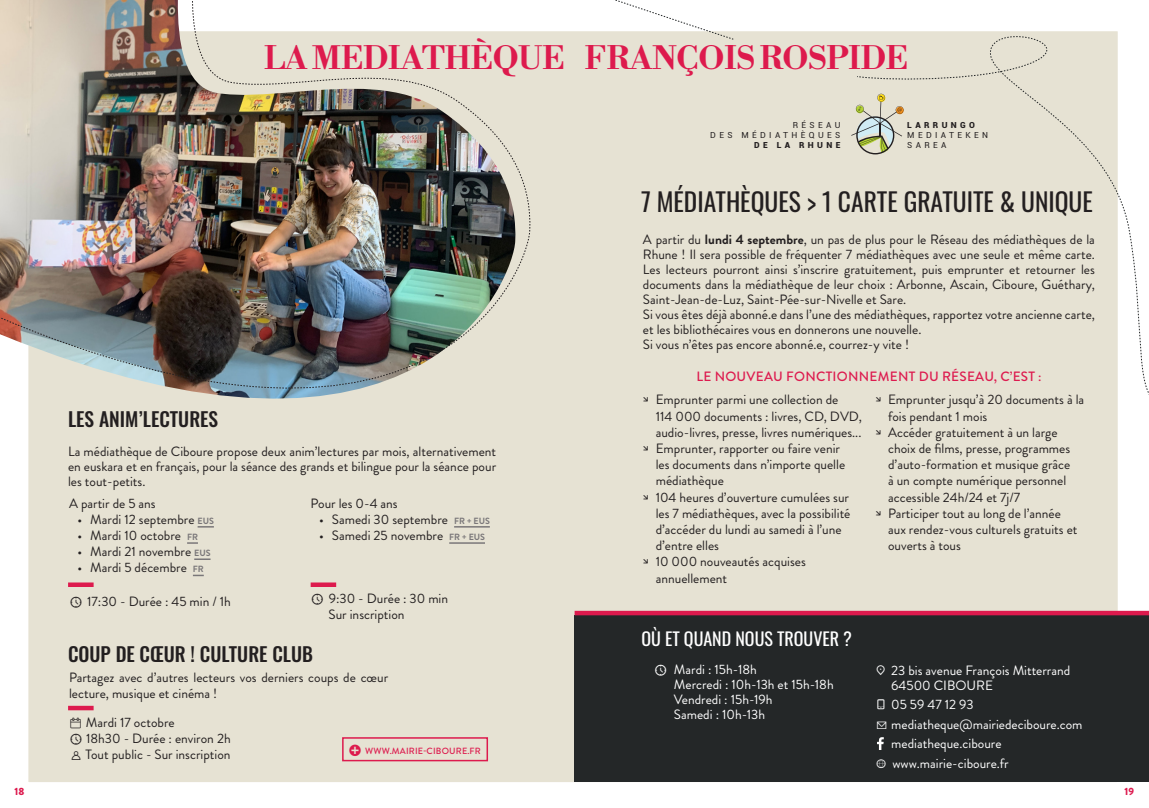
<style>
.page{position:relative;width:1149px;height:808px;background:#fff}
.page>*{position:absolute;margin:0;border:0;box-sizing:border-box;transform-origin:0 0}
.titres_festivals{font:31.5px "Libre Bodoni";color:#dd1a4d}
.titres_principaux{font:25.5px "Oswald";color:#231f20}
.titres_festivals-2{font:500 19.5px "Oswald";color:#231f20}
.titres_ateliers_médiathèque{font:18px "Oswald";color:#fff}
.paragraphes{font:13.5px/16.2px "Brandon Grotesque";color:#231f20}
.paragraphes-2{font:13.5px/15px "Brandon Grotesque";color:#fff}
.descriptif_spectacle{font:500 13.5px "Brandon Grotesque";letter-spacing:.02em;color:#dd1b4f}
.t1{font:900 10.5px "Brandon Grotesque";color:#dd1b4f}
.bouton_resa___site_internet{font:500 9px "Brandon Grotesque";letter-spacing:.02em;color:#dd1a4d}
.t2{font:8.4px/10.1px "Roboto";letter-spacing:.4em;color:#231f20;text-align:right}
.s1{font-weight:900}
.s2{font-weight:700}
.s3{font-weight:700;font-size:9px;color:#7a7779}
.s4{font-family:"Aquawax Pro Pictograms"}
.s5{font-family:"Aquawax Pro Pictograms";font-size:10.5px}
.s6{font-family:"Aquawax Pro Pictograms";font-size:12px}
</style>
<div class="page">
<div style="left:28px;top:31px;width:1120px;height:751px;background:#e6e2d3"></div>
<div style="left:574px;top:615px;width:574px;height:167px;background:#242728"></div>
<img style="left:877px;top:737px;width:7px;height:13px">
<hr style="left:574px;top:611px;width:574px;height:4px;background:#dd1a4d">
<svg style="left:197px;top:526px;width:17px;height:2px"></svg>
<svg style="left:187px;top:542px;width:11px;height:2px"></svg>
<svg style="left:194px;top:558px;width:16px;height:2px"></svg>
<div style="left:342px;top:737px;width:146px;height:24px;border:2px solid #dd1a4d"></div>
<img style="left:0;top:302px;width:530px;height:211px">
<img style="left:0;top:0;width:530px;height:302px">
<hr style="left:454px;top:526px;width:35px;height:2px;background:#7a7779">
<hr style="left:449px;top:542px;width:36px;height:2px;background:#7a7779">
<div style="left:68px;top:582px;width:26px;height:5px;background:#dd1a4d"></div>
<hr style="left:68px;top:706px;width:26px;height:4px;background:#dd1a4d">
<div style="left:310px;top:582px;width:26px;height:5px;background:#dd1a4d"></div>
<img style="left:174px;top:0;width:560px;height:230px">
<svg style="left:851px;top:31px;width:297px;height:376px;background:#e7e3d6"></svg>
<svg style="left:855px;top:52px;width:293px;height:355px;background:#e7e4d6"></svg>
<svg style="left:71px;top:596px;width:10px;height:11px"></svg>
<svg style="left:71px;top:717px;width:10px;height:27px"></svg>
<svg style="left:72px;top:751px;width:9px;height:9px"></svg>
<svg style="left:349px;top:744px;width:12px;height:12px"></svg>
<svg style="left:312px;top:594px;width:11px;height:11px"></svg>
<p class="titres_festivals" style="left:264px;top:33px;width:645px">LA MEDIATHÈQUE FRANÇOIS ROSPIDE</p>
<p class="t2" style="left:710px;top:120px;width:132px">RÉSEAU<br>DES MÉDIATHÈQUES<br><span class="s1">DE LA RHUNE</span></p>
<p class="t2" style="left:907px;top:120px;width:82px;text-align:left"><span class="s1">LARRUNGO<br></span>MEDIATEKEN<br>SAREA</p>
<p class="titres_principaux" style="left:640px;top:179px;width:453px">7 MÉDIATHÈQUES &gt; 1 CARTE GRATUITE &amp; UNIQUE</p>
<p class="paragraphes" style="left:642px;top:232px;width:453px;line-height:15px;text-align:justify">A partir du <span class="s2">lundi 4 septembre</span>, un pas de plus pour le Réseau des médiathèques de la Rhune ! Il sera possible de fréquenter 7 médiathèques avec une seule et même carte.<br>Les lecteurs pourront ainsi s’inscrire gratuitement, puis emprunter et retourner les documents dans la médiathèque de leur choix : Arbonne, Ascain, Ciboure, Guéthary, Saint-Jean-de-Luz, Saint-Pée-sur-Nivelle et Sare.</p>
<p class="paragraphes" style="left:642px;top:307px;width:453px;line-height:15px">Si vous êtes déjà abonné.e dans l’une des médiathèques, rapportez votre ancienne carte, et les bibliothécaires vous en donnerons une nouvelle.</p>
<p class="paragraphes" style="left:642px;top:336px;width:267px">Si vous n’êtes pas encore abonné.e, courrez-y vite !</p>
<p class="titres_festivals-2" style="left:68px;top:401px;width:152px">LES ANIM’LECTURES</p>
<p class="paragraphes" style="left:68px;top:444px;width:429px;line-height:15px;text-align:justify">La médiathèque de Ciboure propose deux anim’lectures par mois, alternativement en euskara et en français, pour la séance des grands et bilingue pour la séance pour les tout-petits.</p>
<p class="paragraphes" style="left:69px;top:495px;width:88px">A partir de 5 ans</p>
<p class="paragraphes" style="left:77px;top:511px;width:138px">• Mardi 12 septembre <span class="s3">EUS</span></p>
<p class="paragraphes" style="left:77px;top:527px;width:122px">• Mardi 10 octobre <span class="s3">FR</span></p>
<p class="paragraphes" style="left:77px;top:544px;width:134px">• Mardi 21 novembre <span class="s3">EUS</span></p>
<p class="paragraphes" style="left:77px;top:560px;width:128px">• Mardi 5 décembre <span class="s3">FR</span></p>
<p class="paragraphes" style="left:87px;top:593px;width:145px">17:30 - Durée : 45 min / 1h</p>
<p class="paragraphes" style="left:310px;top:495px;width:89px">Pour les 0-4 ans</p>
<p class="paragraphes" style="left:319px;top:511px;width:172px">• Samedi 30 septembre <span class="s3">FR + EUS</span></p>
<p class="paragraphes" style="left:319px;top:527px;width:167px">• Samedi 25 novembre <span class="s3">FR + EUS</span></p>
<p class="paragraphes" style="left:328px;top:590px;width:121px">9:30 - Durée : 30 min</p>
<p class="paragraphes" style="left:328px;top:607px;width:77px">Sur inscription</p>
<p class="titres_festivals-2" style="left:68px;top:637px;width:246px">COUP DE CŒUR ! CULTURE CLUB</p>
<p class="paragraphes" style="left:69px;top:669px;width:320px">Partagez avec d’autres lecteurs vos derniers coups de cœur lecture, musique et cinéma !</p>
<p class="paragraphes" style="left:86px;top:714px;width:147px">Mardi 17 octobre<br>18h30 - Durée : environ 2h<br>Tout public - Sur inscription</p>
<p class="bouton_resa___site_internet" style="left:365px;top:744px;width:117px">WWW.MAIRIE-CIBOURE.FR</p>
<p class="descriptif_spectacle" style="left:696px;top:367px;width:346px">LE NOUVEAU FONCTIONNEMENT DU RÉSEAU, C’EST :</p>
<p class="paragraphes" style="left:655px;top:392px;width:207px;text-indent:-13px"><span class="s4">⬇</span> Emprunter parmi une collection de<br>114 000 documents : livres, CD, DVD, audio-livres, presse, livres numériques...</p>
<p class="paragraphes" style="left:655px;top:440px;width:191px;text-indent:-13px"><span class="s4">⬇</span> Emprunter, rapporter ou faire venir les documents dans n’importe quelle médiathèque</p>
<p class="paragraphes" style="left:655px;top:489px;width:196px;text-indent:-13px"><span class="s4">⬇</span> 104 heures d’ouverture cumulées sur les 7 médiathèques, avec la possibilité d’accéder du lundi au samedi à l’une d’entre elles</p>
<p class="paragraphes" style="left:655px;top:554px;width:152px;text-indent:-13px"><span class="s4">⬇</span> 10 000 nouveautés acquises annuellement</p>
<p class="paragraphes" style="left:887px;top:392px;width:197px;text-indent:-13px"><span class="s4">⬇</span> Emprunter jusqu’à 20 documents à la fois pendant 1 mois</p>
<p class="paragraphes" style="left:887px;top:424px;width:184px;text-indent:-13px"><span class="s4">⬇</span> Accéder gratuitement à un large choix de films, presse, programmes d’auto-formation et musique grâce à un compte numérique personnel accessible 24h/24 et 7j/7</p>
<p class="paragraphes" style="left:887px;top:505px;width:191px;text-indent:-13px"><span class="s4">⬇</span> Participer tout au long de l’année aux rendez-vous culturels gratuits et ouverts à tous</p>
<p class="titres_ateliers_médiathèque" style="left:641px;top:622px;width:212px">OÙ ET QUAND NOUS TROUVER ?</p>
<p class="paragraphes-2" style="left:673px;top:662px;width:161px">Mardi : 15h-18h<br>Mercredi : 10h-13h et 15h-18h<br>Vendredi : 15h-19h<br>Samedi : 10h-13h</p>
<p class="paragraphes-2" style="left:876px;top:663px;width:195px"><span class="s4">l</span> 23 bis avenue François Mitterrand</p>
<p class="paragraphes-2" style="left:890px;top:678px;width:103px">64500 CIBOURE</p>
<p class="paragraphes-2" style="left:876px;top:697px;width:99px"><span class="s4">A</span> 05 59 47 12 93</p>
<p class="paragraphes-2" style="left:876px;top:717px;width:208px"><span class="s5">k</span> mediatheque@mairiedeciboure.com</p>
<p class="paragraphes-2" style="left:890px;top:736px;width:112px">mediatheque.ciboure</p>
<p class="paragraphes-2" style="left:876px;top:756px;width:134px"><span class="s6">F</span> www.mairie-ciboure.fr</p>
<p class="t1" style="left:15px;top:784px;width:11px">18</p>
<p class="t1" style="left:1124px;top:784px;width:11px">19</p>
</div>
